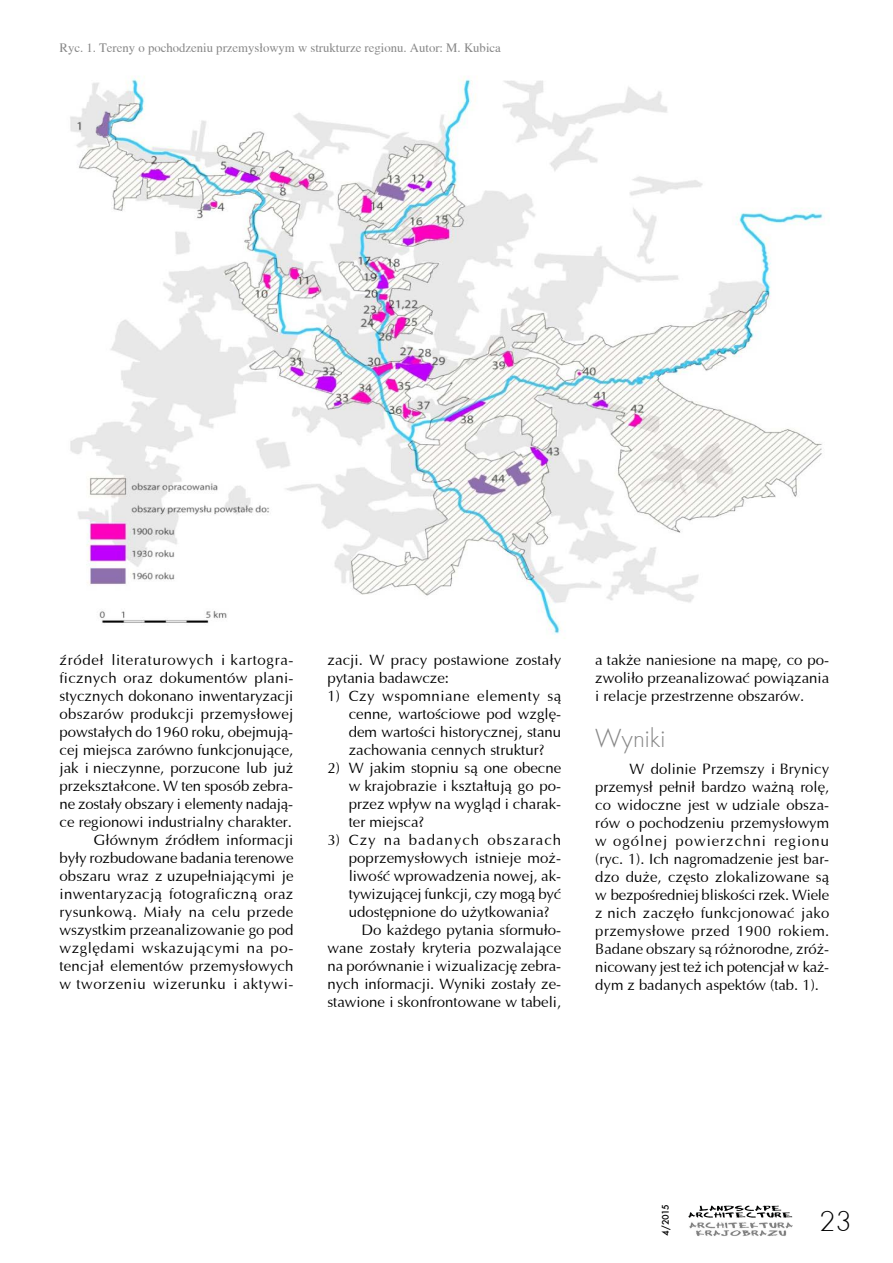
<style>
.page{position:relative;width:893px;height:1263px;background:#fff}
.page>*{position:absolute;margin:0;border:0;box-sizing:border-box;transform-origin:0 0}
.t1{font:30px "Futura TEE Ligh";color:#000}
.t2{font:27px "Futura TEE Ligh";color:#878787}
.t3{font:15px/18px "Ottawa";color:#000;text-align:justify}
.t4{font:15px "Ottawa";letter-spacing:.065em;color:#000}
.t5{font:12.75px "Toronto";color:#878787}
.t6{font:500 10.05px "Futura TEE";color:#000}
</style>
<div class="page">
<img style="left:689px;top:1222px;width:103px;height:15px">
<svg style="left:688px;top:1205px;width:104px;height:13px"></svg>
<img style="left:70px;top:76px;width:754px;height:559px">
<p class="t5" style="left:60px;top:41px;width:443px">Ryc. 1. Tereny o pochodzeniu przemysłowym w strukturze regionu. Autor: M. Kubica</p>
<p class="t3" style="left:60px;top:651px;width:235px;text-align:right">źródeł literaturowych i kartogra&shy;ficznych oraz dokumentów plani&shy;stycznych dokonano inwentaryzacji obszarów produkcji przemysłowej powstałych do 1960 roku, obejmują&shy;cej miejsca zarówno funkcjonujące, jak i nieczynne, porzucone lub już przekształcone. W ten sposób zebra&shy;ne zostały obszary i elementy nadają&shy;ce regionowi industrialny charakter.<br>Głównym źródłem informacji<br>były rozbudowane badania terenowe obszaru wraz z uzupełniającymi je inwentaryzacją fotograficzną oraz rysunkową. Miały na celu przede wszystkim przeanalizowanie go pod względami wskazującymi na po&shy;tencjał elementów przemysłowych w tworzeniu wizerunku i aktywi-</p>
<p class="t3" style="left:327px;top:651px;width:235px">zacji. W pracy postawione zostały pytania badawcze:</p>
<p class="t3" style="left:349px;top:687px;width:214px;text-indent:-21px">1) Czy wspomniane elementy są cenne, wartościowe pod wzglę&shy;dem wartości historycznej, stanu zachowania cennych struktur?</p>
<p class="t3" style="left:349px;top:759px;width:214px;text-indent:-21px">2) W jakim stopniu są one obecne w krajobrazie i kształtują go po&shy;przez wpływ na wygląd i charak&shy;ter miejsca?</p>
<p class="t4" style="left:327px;top:831px;width:235px">3) Czy na badanych obszarach</p>
<p class="t3" style="left:349px;top:849px;width:214px">poprzemysłowych istnieje moż-</p>
<p class="t3" style="left:349px;top:867px;width:214px">liwość wprowadzenia nowej, ak-</p>
<p class="t3" style="left:349px;top:885px;width:214px">tywizującej funkcji, czy mogą być</p>
<p class="t3" style="left:349px;top:903px;width:203px">udostępnione do użytkowania?</p>
<p class="t3" style="left:361px;top:921px;width:201px">Do każdego pytania sformuło-</p>
<p class="t3" style="left:327px;top:939px;width:235px">wane zostały kryteria pozwalające</p>
<p class="t3" style="left:327px;top:957px;width:235px">na porównanie i wizualizację zebra-</p>
<p class="t3" style="left:327px;top:975px;width:235px">nych informacji. Wyniki zostały ze-</p>
<p class="t3" style="left:327px;top:993px;width:235px">stawione i skonfrontowane w tabeli,</p>
<p class="t3" style="left:595px;top:651px;width:235px">a także naniesione na mapę, co po&shy;zwoliło przeanalizować powiązania i relacje przestrzenne obszarów.</p>
<h2 class="t2" style="left:595px;top:723px;width:72px">Wyniki</h2>
<p class="t3" style="left:595px;top:760px;width:235px;text-indent:34px">W dolinie Przemszy i Brynicy przemysł pełnił bardzo ważną rolę, co widoczne jest w udziale obsza&shy;rów o pochodzeniu przemysłowym w ogólnej powierzchni regionu (ryc. 1). Ich nagromadzenie jest bar&shy;dzo duże, często zlokalizowane są w bezpośredniej bliskości rzek. Wiele z nich zaczęło funkcjonować jako przemysłowe przed 1900 rokiem.<br>Badane obszary są różnorodne, zróż&shy;nicowany jest też ich potencjał w każ&shy;dym z badanych aspektów (tab. 1).</p>
<p class="t6" style="left:659px;top:1236px;width:33px;rotate:-90deg">4/2015</p>
<h1 class="t1" style="left:819px;top:1204px;width:34px">23</h1>
</div>
